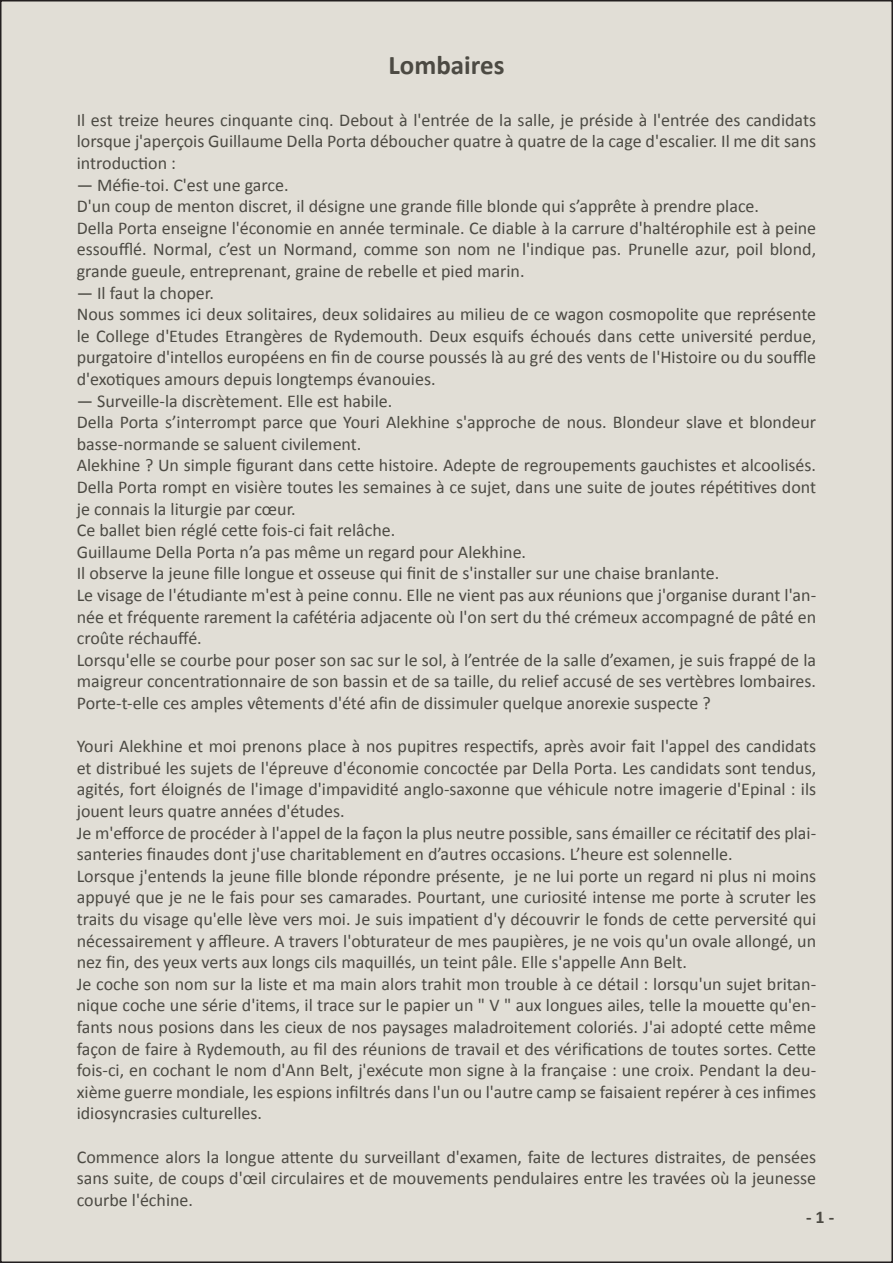
<style>
.page{position:relative;width:893px;height:1263px;background:#fff}
.page>*{position:absolute;margin:0;border:0;box-sizing:border-box;transform-origin:0 0}
.t1{font:700 27px "Calibri";color:#4c4a43}
.t2{font:18px/21.6px "Calibri";color:#4c4a43;text-align:justify}
.t3{font:700 18px "Calibri";color:#4c4a43}
</style>
<div class="page">
<div style="left:1px;top:1px;width:891px;height:1261px;background:#e1ded6"></div>
<p class="t1" style="left:388px;top:48px;width:117px">Lombaires</p>
<p class="t2" style="left:77px;top:109px;width:741px">Il est treize heures cinquante cinq. Debout à l'entrée de la salle, je préside à l'entrée des candidats lorsque j'aperçois Guillaume Della Porta déboucher quatre à quatre de la cage d'escalier. Il me dit sans introduction :</p>
<p class="t2" style="left:77px;top:174px;width:213px">— Méfie-toi. C'est une garce.</p>
<p class="t2" style="left:77px;top:195px;width:684px">D'un coup de menton discret, il désigne une grande fille blonde qui s’apprête à prendre place.</p>
<p class="t2" style="left:77px;top:217px;width:741px">Della Porta enseigne l'économie en année terminale. Ce diable à la carrure d'haltérophile est à peine essoufflé. Normal, c’est un Normand, comme son nom ne l'indique pas. Prunelle azur, poil blond, grande gueule, entreprenant, graine de rebelle et pied marin.</p>
<p class="t2" style="left:77px;top:282px;width:139px">— Il faut la choper.</p>
<p class="t2" style="left:77px;top:303px;width:741px">Nous sommes ici deux solitaires, deux solidaires au milieu de ce wagon cosmopolite que représente le College d'Etudes Etrangères de Rydemouth. Deux esquifs échoués dans cette université perdue, purgatoire d'intellos européens en fin de course poussés là au gré des vents de l'Histoire ou du souffle d'exotiques amours depuis longtemps évanouies.</p>
<p class="t2" style="left:77px;top:390px;width:317px">— Surveille-la discrètement. Elle est habile.</p>
<p class="t2" style="left:77px;top:411px;width:741px">Della Porta s’interrompt parce que Youri Alekhine s'approche de nous. Blondeur slave et blondeur basse-normande se saluent civilement.</p>
<p class="t2" style="left:77px;top:455px;width:741px">Alekhine ? Un simple figurant dans cette histoire. Adepte de regroupements gauchistes et alcoolisés.<br>Della Porta rompt en visière toutes les semaines à ce sujet, dans une suite de joutes répétitives dont je connais la liturgie par cœur.</p>
<p class="t2" style="left:77px;top:519px;width:320px">Ce ballet bien réglé cette fois-ci fait relâche.</p>
<p class="t2" style="left:77px;top:541px;width:451px">Guillaume Della Porta n’a pas même un regard pour Alekhine.</p>
<p class="t2" style="left:77px;top:563px;width:644px">Il observe la jeune fille longue et osseuse qui finit de s'installer sur une chaise branlante.</p>
<p class="t2" style="left:77px;top:584px;width:741px">Le visage de l'étudiante m'est à peine connu. Elle ne vient pas aux réunions que j'organise durant l'an&shy;née et fréquente rarement la cafétéria adjacente où l'on sert du thé crémeux accompagné de pâté en croûte réchauffé.</p>
<p class="t2" style="left:77px;top:649px;width:741px">Lorsqu'elle se courbe pour poser son sac sur le sol, à l’entrée de la salle d’examen, je suis frappé de la maigreur concentrationnaire de son bassin et de sa taille, du relief accusé de ses vertèbres lombaires.<br>Porte-t-elle ces amples vêtements d'été afin de dissimuler quelque anorexie suspecte ?</p>
<p class="t2" style="left:77px;top:735px;width:741px">Youri Alekhine et moi prenons place à nos pupitres respectifs, après avoir fait l'appel des candidats et distribué les sujets de l'épreuve d'économie concoctée par Della Porta. Les candidats sont tendus, agités, fort éloignés de l'image d'impavidité anglo-saxonne que véhicule notre imagerie d'Epinal : ils jouent leurs quatre années d'études.</p>
<p class="t2" style="left:77px;top:822px;width:741px">Je m'efforce de procéder à l'appel de la façon la plus neutre possible, sans émailler ce récitatif des plai&shy;santeries finaudes dont j'use charitablement en d’autres occasions. L’heure est solennelle.</p>
<p class="t2" style="left:77px;top:865px;width:741px">Lorsque j'entends la jeune fille blonde répondre présente, je ne lui porte un regard ni plus ni moins appuyé que je ne le fais pour ses camarades. Pourtant, une curiosité intense me porte à scruter les traits du visage qu'elle lève vers moi. Je suis impatient d'y découvrir le fonds de cette perversité qui nécessairement y affleure. A travers l'obturateur de mes paupières, je ne vois qu'un ovale allongé, un nez fin, des yeux verts aux longs cils maquillés, un teint pâle. Elle s'appelle Ann Belt.</p>
<p class="t2" style="left:77px;top:973px;width:741px">Je coche son nom sur la liste et ma main alors trahit mon trouble à ce détail : lorsqu'un sujet britan&shy;nique coche une série d'items, il trace sur le papier un " V " aux longues ailes, telle la mouette qu'en&shy;fants nous posions dans les cieux de nos paysages maladroitement coloriés. J'ai adopté cette même façon de faire à Rydemouth, au fil des réunions de travail et des vérifications de toutes sortes. Cette fois-ci, en cochant le nom d'Ann Belt, j'exécute mon signe à la française : une croix. Pendant la deu&shy;xième guerre mondiale, les espions infiltrés dans l'un ou l'autre camp se faisaient repérer à ces infimes idiosyncrasies culturelles.</p>
<p class="t2" style="left:77px;top:1146px;width:741px">Commence alors la longue attente du surveillant d'examen, faite de lectures distraites, de pensées sans suite, de coups d'œil circulaires et de mouvements pendulaires entre les travées où la jeunesse courbe l'échine.</p>
<p class="t3" style="left:806px;top:1206px;width:30px">- 1 -</p>
</div>
